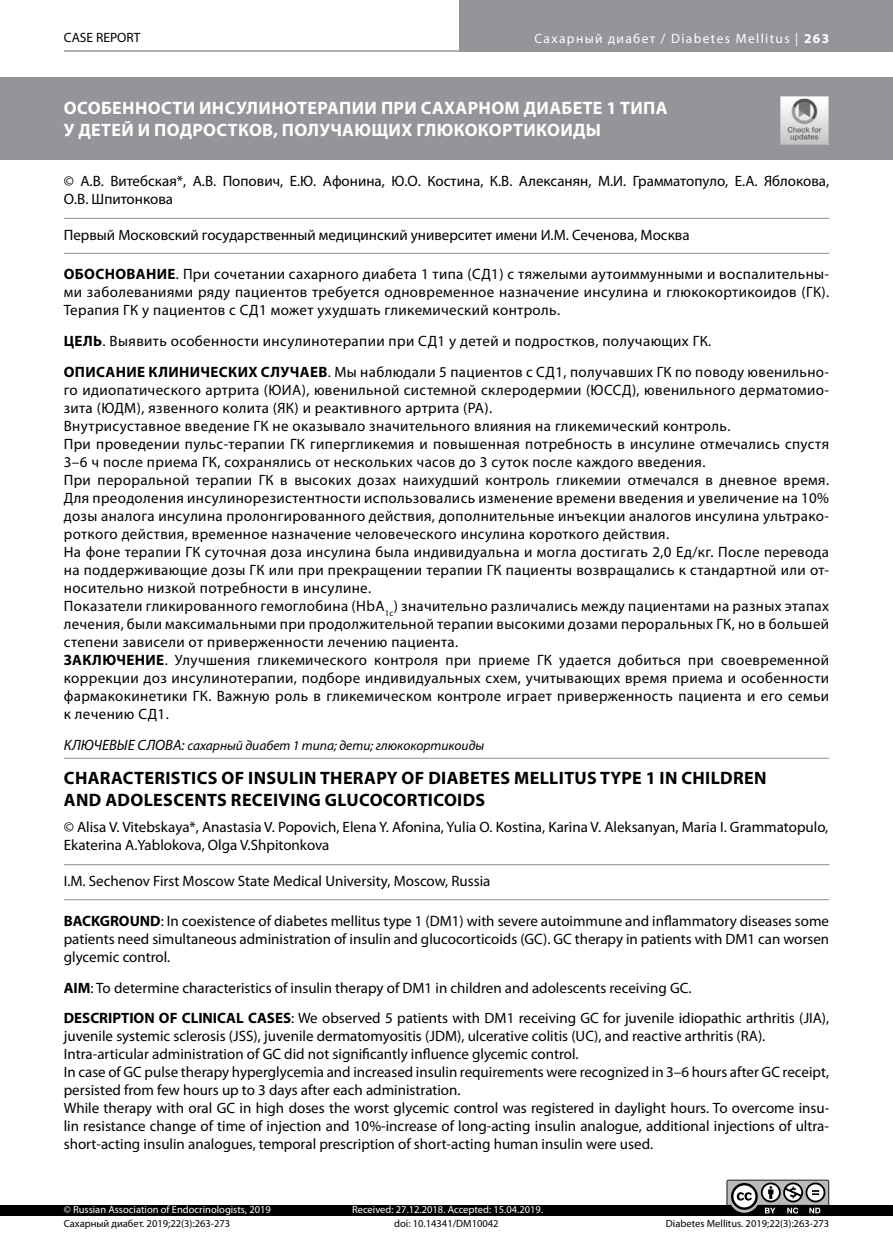
<style>
.page{position:relative;width:893px;height:1255px;background:#fff}
.page>*{position:absolute;margin:0;border:0;box-sizing:border-box;transform-origin:0 0}
.t1{font:700 18px/21.6px "Myriad Pro";letter-spacing:.02em;color:#000}
.t2{font:700 18px/21.6px "Myriad Pro";letter-spacing:.02em;color:#fff}
.t3{font:15px/18px "Myriad Pro";letter-spacing:.02em;color:#000;text-align:justify}
.t4{font:15px/18px "Myriad Pro";color:#000}
.t5{font:700 15px "Myriad Pro";letter-spacing:.01em;color:#000}
.t6{font:italic 13.5px "Myriad Pro";color:#000}
.t7{font:13.5px "Myriad Pro";letter-spacing:.1em;color:#fff}
.t8{font:13.5px "Myriad Pro";color:#000}
.t9{font:10.5px "Myriad Pro";color:#000}
.t10{font:10.5px "Myriad Pro";color:#fff}
.s1{font-weight:700}
.s2{font-size:15px}
</style>
<div class="page">
<hr style="left:64px;top:50px;width:829px;height:2px;background:#939598">
<div style="left:459px;top:0;width:434px;height:51px;background:#939598"></div>
<div style="left:0;top:77px;width:893px;height:82px;background:#939598"></div>
<div style="left:0;top:1204px;width:893px;height:11px;background:#000"></div>
<svg style="left:726px;top:1179px;width:103px;height:35px"></svg>
<hr style="left:64px;top:218px;width:765px;height:1px;background:#939598">
<hr style="left:64px;top:253px;width:765px;height:1px;background:#939598">
<hr style="left:64px;top:757px;width:765px;height:1px;background:#939598">
<hr style="left:64px;top:864px;width:765px;height:1px;background:#939598">
<hr style="left:64px;top:899px;width:765px;height:1px;background:#939598">
<img style="left:780px;top:96px;width:48px;height:48px">
<p class="t8" style="left:64px;top:29px;width:78px">CASE REPORT</p>
<p class="t7" style="left:534px;top:30px;width:296px">Сахарный диабет / Diabetes Mellitus | <span class="s1">263</span></p>
<p class="t2" style="left:64px;top:96px;width:605px">ОСОБЕННОСТИ ИНСУЛИНОТЕРАПИИ ПРИ САХАРНОМ ДИАБЕТЕ 1 ТИПА<br>У ДЕТЕЙ И ПОДРОСТКОВ, ПОЛУЧАЮЩИХ ГЛЮКОКОРТИКОИДЫ</p>
<p class="t4" style="left:64px;top:172px;width:767px">© А.В. Витебская*, А.В. Попович, Е.Ю. Афонина, Ю.О. Костина, К.В. Алексанян, М.И. Грамматопуло, Е.А. Яблокова,<br>О.В. Шпитонкова</p>
<p class="t4" style="left:64px;top:226px;width:627px">Первый Московский государственный медицинский университет имени И.М. Сеченова, Москва</p>
<p class="t5" style="left:64px;top:264px;width:74px">ОБОСНОВАНИЕ</p>
<p class="t3" style="left:64px;top:265px;width:767px;text-indent:112px">. При сочетании сахарного диабета 1 типа (СД1) с тяжелыми аутоиммунными и воспалительны&shy;ми заболеваниями ряду пациентов требуется одновременное назначение инсулина и глюкокортикоидов (ГК).<br>Терапия ГК у пациентов с СД1 может ухудшать гликемический контроль.</p>
<p class="t3" style="left:64px;top:325px;width:649px;line-height:30.8px"><span class="s1">ЦЕЛ Ь</span>. Выявить особенности инсулинотерапии при СД1 у детей и подростков, получающих ГК.<br><span class="s1">ОПИСАНИЕ</span></p>
<p class="t3" style="left:64px;top:363px;width:767px;text-align:left;text-indent:264px">. Мы наблюдали 5 пациентов с СД1, получавших ГК по поводу ювенильно&shy;го идиопатического артрита (ЮИА), ювенильной системной склеродермии (ЮССД), ювенильного дерматомио&shy;зита (ЮДМ), язвенного колита (ЯК) и реактивного артрита (РА).<br>Внутрисуставное введение ГК не оказывало значительного влияния на гликемический контроль.<br>При проведении пульс-терапии ГК гипергликемия и повышенная потребность в инсулине отмечались спустя 3–6 ч после приема ГК, сохранялись от нескольких часов до 3 суток после каждого введения.<br>При пероральной терапии ГК в высоких дозах наихудший контроль гликемии отмечался в дневное время.<br>Для преодоления инсулинорезистентности использовались изменение времени введения и увеличение на 10% дозы аналога инсулина пролонгированного действия, дополнительные инъекции аналогов инсулина ультрако&shy;роткого действия, временное назначение человеческого инсулина короткого действия.<br>На фоне терапии ГК суточная доза инсулина была индивидуальна и могла достигать 2,0 Ед/кг. После перевода на поддерживающие дозы ГК или при прекращении терапии ГК пациенты возвращались к стандартной или от&shy;носительно низкой потребности в инсулине.<br>Показатели гликированного гемоглобина (HbA<sub>1c</sub>) значительно различались между пациентами на разных этапах лечения, были максимальными при продолжительной терапии высокими дозами пероральных ГК, но в большей степени зависели от приверженности лечению пациента.</p>
<p class="t5" style="left:64px;top:650px;width:20px">ЗАКЛЮЧЕНИЕ</p>
<p class="t5" style="left:149px;top:362px;width:11px">КЛИНИЧЕСКИХ</p>
<p class="t5" style="left:261px;top:362px;width:11px">СЛУЧАЕВ</p>
<p class="t3" style="left:64px;top:651px;width:767px;text-indent:101px">. Улучшения гликемического контроля при приеме ГК удается добиться при своевременной коррекции доз инсулинотерапии, подборе индивидуальных схем, учитывающих время приема и особенности фармакокинетики ГК. Важную роль в гликемическом контроле играет приверженность пациента и его семьи к лечению СД1.</p>
<p class="t6" style="left:64px;top:737px;width:422px"><span class="s2">КЛЮЧЕВЫЕ СЛОВА:</span> сахарный диабет 1 типа; дети; глюкокортикоиды</p>
<p class="t1" style="left:64px;top:766px;width:704px">CHARACTERISTICS OF INSULIN THERAPY OF DIABETES MELLITUS TYPE 1 IN CHILDREN<br>AND ADOLESCENTS RECEIVING GLUCOCORTICOIDS</p>
<p class="t4" style="left:64px;top:818px;width:766px">© Alisa V. Vitebskaya*, Anastasia V. Popovich, Elena Y. Afonina, Yulia O. Kostina, Karina V. Aleksanyan, Maria I. Grammatopulo,<br>Ekaterina A.Yablokova, Olga V.Shpitonkova</p>
<p class="t4" style="left:64px;top:872px;width:428px">I.M. Sechenov First Moscow State Medical University, Moscow, Russia</p>
<p class="t5" style="left:64px;top:910px;width:48px">BACKGROUND</p>
<p class="t3" style="left:64px;top:911px;width:767px;text-indent:97px">: In coexistence of diabetes mellitus type 1 (DM1) with severe autoimmune and inflammatory diseases some patients need simultaneous administration of insulin and glucocorticoids (GC). GC therapy in patients with DM1 can worsen glycemic control.</p>
<p class="t4" style="left:64px;top:971px;width:629px;line-height:30.8px"><span class="s1">AIM</span>: To determine characteristics of insulin therapy of DM1 in children and adolescents receiving GC.<br><span class="s1">DESCRIPTION</span></p>
<p class="t4" style="left:64px;top:1009px;width:767px;text-indent:227px">: We observed 5 patients with DM1 receiving GC for juvenile idiopathic arthritis (JIA), juvenile systemic sclerosis (JSS), juvenile dermatomyositis (JDM), ulcerative colitis (UC), and reactive arthritis (RA).<br>Intra-articular administration of GC did not significantly influence glycemic control.<br>In case of GC pulse therapy hyperglycemia and increased insulin requirements were recognized in 3–6 hours after GC receipt, persisted from few hours up to 3 days after each administration.<br>While therapy with oral GC in high doses the worst glycemic control was registered in daylight hours. To overcome insu&shy;lin resistance change of time of injection and 10%-increase of long-acting insulin analogue, additional injections of ultra&shy;short-acting insulin analogues, temporal prescription of short-acting human insulin were used.</p>
<p class="t5" style="left:159px;top:1008px;width:39px">OF CLINI</p>
<p class="t5" style="left:217px;top:1008px;width:50px">CAL CASES</p>
<p class="t10" style="left:64px;top:1203px;width:209px">© Russian Association of Endocrinologists, 2019</p>
<p class="t10" style="left:352px;top:1203px;width:193px">Received: 27.12.2018. Accepted: 15.04.2019.</p>
<p class="t9" style="left:64px;top:1216px;width:168px">Сахарный диабет. 2019;22(3):263-273</p>
<p class="t9" style="left:394px;top:1216px;width:106px">doi: 10.14341/DM10042</p>
<p class="t9" style="left:666px;top:1216px;width:165px">Diabetes Mellitus. 2019;22(3):263-273</p>
</div>
